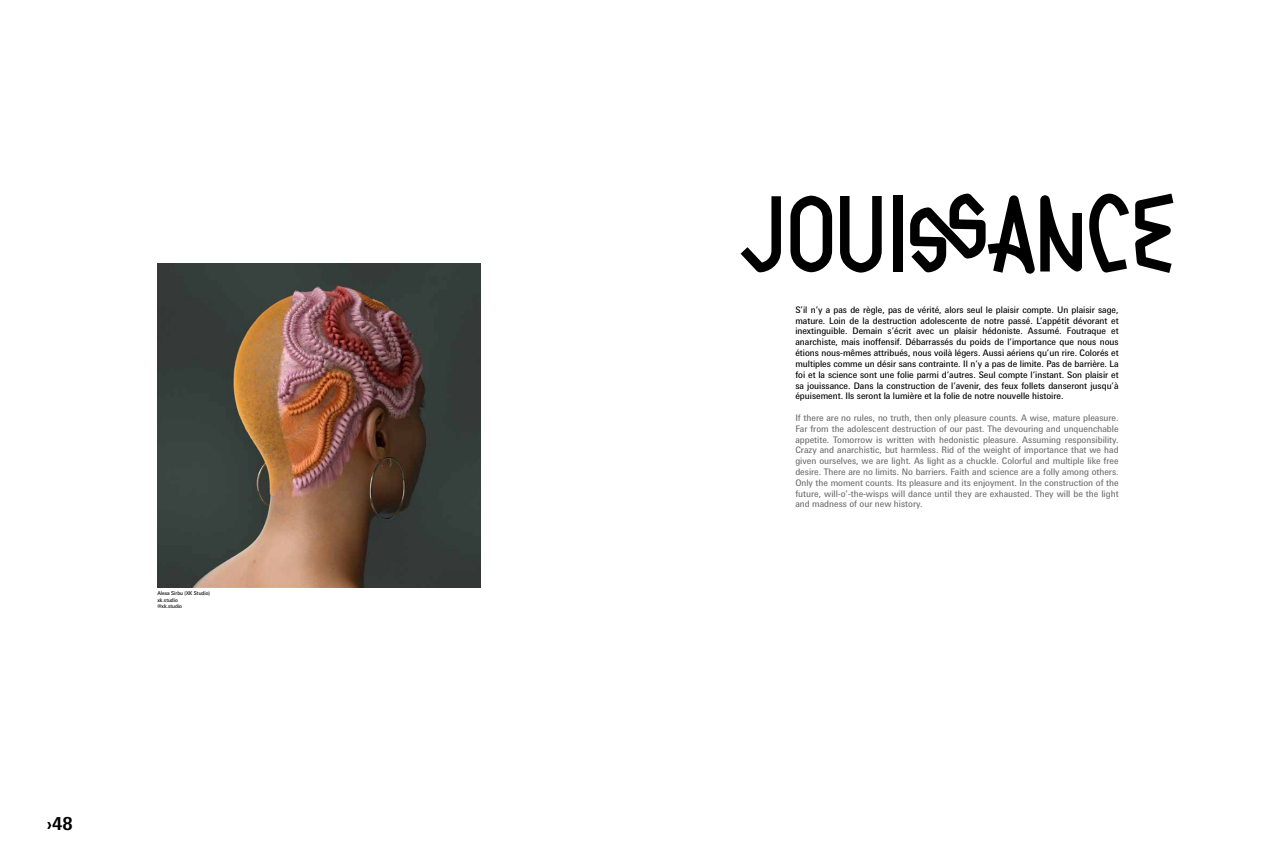
<style>
.page{position:relative;width:1276px;height:851px;background:#fff}
.page>*{position:absolute;margin:0;border:0;box-sizing:border-box;transform-origin:0 0}
.t1{font:700 18px "Messe Univers";color:#000}
.t2{font:9px/10.8px "Messe Univers";color:#000;text-align:justify}
.t3{font:9px/10.8px "Messe Univers";color:#706f6f;text-align:justify}
.t4{font:5.25px/6.3px "Messe Univers";color:#000}
</style>
<div class="page">
<img style="left:157px;top:264px;width:323px;height:323px">
<svg style="left:790px;top:196px;width:42px;height:76px"></svg>
<svg style="left:840px;top:196px;width:41px;height:76px"></svg>
<div style="left:893px;top:196px;width:10px;height:76px;background:#000"></div>
<svg style="left:910px;top:193px;width:172px;height:80px"></svg>
<svg style="left:1089px;top:193px;width:40px;height:79px"></svg>
<svg style="left:1135px;top:193px;width:38px;height:80px"></svg>
<svg style="left:740px;top:196px;width:41px;height:76px"></svg>
<h1 class="t1" style="left:47px;top:812px;width:27px">›48</h1>
<p class="t4" style="left:157px;top:590px;width:54px">Alexa Sirbu (XK Studio) xk.studio<br>@xk.studio</p>
<p class="t2" style="left:795px;top:304px;width:325px">S’il n’y a pas de règle, pas de vérité, alors seul le plaisir compte. Un plaisir sage, mature. Loin de la destruction adolescente de notre passé. L’appétit dévorant et inextinguible. Demain s’écrit avec un plaisir hédoniste. Assumé. Foutraque et anarchiste, mais inoffensif. Débarrassés du poids de l’importance que nous nous étions nous-mêmes attribués, nous voilà légers. Aussi aériens qu’un rire. Colorés et multiples comme un désir sans contrainte. Il n’y a pas de limite. Pas de barrière. La foi et la science sont une folie parmi d’autres. Seul compte l’instant. Son plaisir et sa jouissance. Dans la construction de l’avenir, des feux follets danseront jusqu’à épuisement. Ils seront la lumière et la folie de notre nouvelle histoire.</p>
<p class="t3" style="left:795px;top:412px;width:325px">If there are no rules, no truth, then only pleasure counts. A wise, mature pleasure.<br>Far from the adolescent destruction of our past. The devouring and unquenchable appetite. Tomorrow is written with hedonistic pleasure. Assuming responsibility.<br>Crazy and anarchistic, but harmless. Rid of the weight of importance that we had given ourselves, we are light. As light as a chuckle. Colorful and multiple like free desire. There are no limits. No barriers. Faith and science are a folly among others.<br>Only the moment counts. Its pleasure and its enjoyment. In the construction of the future, will-o’-the-wisps will dance until they are exhausted. They will be the light and madness of our new history.</p>
</div>
